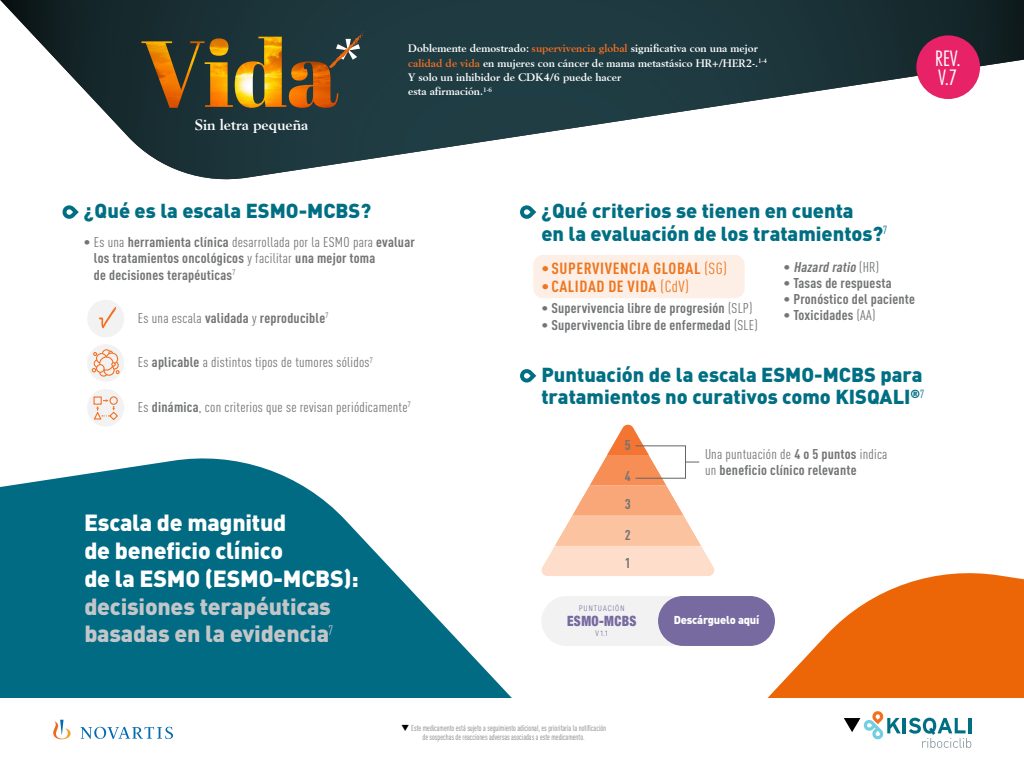
<style>
.page{position:relative;width:1024px;height:768px;background:#fff}
.page>*{position:absolute;margin:0;border:0;box-sizing:border-box;transform-origin:0 0}
.t1{font:900 23.1px/27.7px "DIN Pro";letter-spacing:-.01em;color:#fff}
.t2{font:900 23.1px/27.7px "DIN Pro";letter-spacing:-.01em;color:#c2c6c9}
.t3{font:300 condensed 20.5px/19.6px "Futura Std";color:#fff}
.t4{font:900 20px/22.5px "DIN Pro";color:#006f83}
.t5{font:700 condensed 16px "DIN Pro";letter-spacing:.035em;color:#ee7620;scale:1.06 1}
.t6{font:700 14.85px "Berling";color:#fff}
.t7{font:900 condensed 14.25px "Helvetica Neue LT Std";letter-spacing:.03em;color:#766aa1;scale:.91 1}
.t8{font:700 condensed 14px/16.1px "DIN Pro";letter-spacing:.015em;color:#727476;scale:1.06 1}
.t9{font:condensed 14px "DIN Pro";letter-spacing:.015em;color:#727476;scale:1.06 1}
.t10{font:italic 700 condensed 14px "DIN Pro";color:#727476;scale:1.06 1}
.t11{font:900 11.3px "DIN Pro";letter-spacing:-.015em;color:#fff}
.t12{font:700 10.85px/14.3px "Berling";color:#fff}
.t13{font:condensed 8.5px/9px "DIN Pro";color:#828284;text-align:center;scale:.92 1}
.t14{font:300 condensed 7.75px "Helvetica Neue LT Std";letter-spacing:.16em;color:#766aa1;scale:.94 1}
.s1{color:#f36f21}
.s2{font-weight:400}
.s3{font-weight:400;font-style:normal}
.s4{font-weight:700}
.s5{color:#000}
</style>
<div class="page">
<svg style="left:676px;top:569px;width:348px;height:129px;fill:#ec6607"></svg>
<svg style="left:0;top:458px;width:512px;height:240px;fill:#006b83"></svg>
<hr style="left:903px;top:718px;width:3px;height:15px;background:#006f83">
<svg style="left:909px;top:718px;width:62px;height:30px"></svg>
<svg style="left:844px;top:711px;width:57px;height:29px"></svg>
<img style="left:0;top:0;width:1024px;height:180px">
<svg style="left:53px;top:720px;width:120px;height:19px"></svg>
<div style="left:916px;top:35px;width:64px;height:64px;background:#e72267;border-radius:50%"></div>
<div style="left:533px;top:255px;width:212px;height:43px;background:#fdefe6;border-radius:10px"></div>
<div style="left:87px;top:344px;width:37px;height:38px;background:#f2f2f2;border-radius:50%"></div>
<svg style="left:328px;top:29px;width:39px;height:39px"></svg>
<img style="left:142px;top:37px;width:196px;height:71px">
<svg style="left:62px;top:205px;width:17px;height:14px"></svg>
<svg style="left:520px;top:205px;width:16px;height:14px"></svg>
<svg style="left:520px;top:369px;width:16px;height:14px"></svg>
<div style="left:87px;top:300px;width:37px;height:37px;background:#f2f2f2;border-radius:50%"></div>
<div style="left:87px;top:389px;width:37px;height:38px;background:#f2f2f2;border-radius:50%"></div>
<svg style="left:99px;top:307px;width:17px;height:21px"></svg>
<div style="left:102px;top:349px;width:9px;height:9px;border:1px solid #f36f21;border-radius:50%"></div>
<svg style="left:108px;top:351px;width:5px;height:3px"></svg>
<div style="left:99px;top:368px;width:9px;height:9px;border:1px solid #f36f21;border-radius:50%"></div>
<div style="left:94px;top:359px;width:9px;height:9px;border:1px solid #f36f21;border-radius:50%"></div>
<div style="left:96px;top:353px;width:11px;height:11px;border:1px solid #f36f21;border-radius:50%"></div>
<div style="left:104px;top:366px;width:10px;height:9px;background:#f2f2f2;border-radius:50%"></div>
<div style="left:104px;top:365px;width:11px;height:11px;border:1px solid #f36f21;border-radius:50%"></div>
<div style="left:106px;top:353px;width:12px;height:11px;background:#f2f2f2;border-radius:50%"></div>
<div style="left:106px;top:353px;width:12px;height:12px;border:1px solid #f36f21;border-radius:50%"></div>
<div style="left:100px;top:357px;width:13px;height:13px;background:#f2f2f2;border-radius:50%"></div>
<div style="left:99px;top:356px;width:15px;height:15px;border:1px solid #f36f21;border-radius:50%"></div>
<div style="left:97px;top:365px;width:7px;height:7px;background:#f2f2f2;border-radius:50%"></div>
<div style="left:96px;top:364px;width:9px;height:9px;border:1px solid #f36f21;border-radius:50%"></div>
<svg style="left:111px;top:362px;width:9px;height:12px"></svg>
<svg style="left:93px;top:352px;width:4px;height:4px"></svg>
<svg style="left:92px;top:368px;width:4px;height:4px"></svg>
<div style="left:94px;top:396px;width:8px;height:9px;background:#f2f2f2;border:1px solid #f36f21"></div>
<div style="left:110px;top:396px;width:8px;height:9px;border:1px solid #f36f21;border-radius:50%"></div>
<svg style="left:93px;top:399px;width:25px;height:21px"></svg>
<svg style="left:607px;top:425px;width:79px;height:30px"></svg>
<svg style="left:541px;top:455px;width:173px;height:121px"></svg>
<div style="left:541px;top:596px;width:152px;height:50px;background:#f2f2f2;border-radius:25px"></div>
<div style="left:658px;top:596px;width:117px;height:50px;background:#766aa1;border-radius:25px"></div>
<p class="t6" style="left:195px;top:116px;width:115px">Sin letra pequeña</p>
<p class="t12" style="left:408px;top:41px;width:360px">Doblemente demostrado: <span class="s1">supervivencia global</span> significativa con una mejor <span class="s1">calidad de vida</span> en mujeres con cáncer de mama metastásico HR+/HER2-.<sup>1-4<br></sup>Y solo un inhibidor de CDK4/6 puede hacer<br>esta afirmación.<sup>1-6</sup></p>
<h2 class="t3" style="left:935px;top:49px;width:27px">REV.<br>V.7</h2>
<h3 class="t4" style="left:84px;top:197px;width:289px">¿Qué es la escala ESMO-MCBS?</h3>
<h3 class="t4" style="left:541px;top:197px;width:348px">¿Qué criterios se tienen en cuenta<br>en la evaluación de los tratamientos?<sup>7</sup></h3>
<p class="t8" style="left:94px;top:233px;width:304px;text-indent:-10px">• <span class="s2">Es una</span> herramienta clínica <span class="s2">desarrollada por la ESMO para</span> evaluar los tratamientos oncológicos <span class="s2">y facilitar</span> una mejor toma<br>de decisiones terapéuticas<sup>7</sup></p>
<p class="t5" style="left:541px;top:256px;width:177px"><span class="s2">•</span>SUPERVIVENCIA GLOBAL <span class="s2">(SG)</span></p>
<p class="t5" style="left:541px;top:274px;width:141px"><span class="s2">•</span>CALIDAD DE VIDA <span class="s2">(CdV)</span></p>
<p class="t8" style="left:541px;top:299px;width:201px"><span class="s2">•</span> Supervivencia libre de progresión <span class="s2">(SLP)</span></p>
<p class="t8" style="left:541px;top:315px;width:206px"><span class="s2">•</span> Supervivencia libre de enfermedad <span class="s2">(SLE)</span></p>
<p class="t10" style="left:783px;top:257px;width:92px"><span class="s3">•</span> Hazard ratio <span class="s3">( H R )</span></p>
<p class="t8" style="left:783px;top:274px;width:104px"><span class="s2">•</span> Tasas de respuesta</p>
<p class="t8" style="left:783px;top:290px;width:126px"><span class="s2">•</span> Pronóstico del paciente</p>
<p class="t8" style="left:138px;top:309px;width:181px"><span class="s2">Es una escala</span> validada <span class="s2">y</span> reproducible<sup>7</sup></p>
<p class="t8" style="left:783px;top:306px;width:88px"><span class="s2">•</span> Toxicidades <span class="s2">(AA)</span></p>
<p class="t9" style="left:138px;top:352px;width:223px">Es <span class="s4">aplicable</span> a distintos tipos de tumores sólidos<sup>7</sup></p>
<p class="t9" style="left:138px;top:397px;width:259px">Es <span class="s4">dinámica</span>, con criterios que se revisan periódicamente<sup>7</sup></p>
<h3 class="t4" style="left:541px;top:361px;width:384px">Puntuación de la escala ESMO-MCBS para tratamientos no curativos como KISQALI<sup>®</sup><sup>7</sup></h3>
<h1 class="t1" style="left:84px;top:506px;width:276px">Escala de magnitud<br>de beneficio clínico<br>de la ESMO (ESMO-MCBS):</h1>
<h1 class="t2" style="left:84px;top:589px;width:251px">decisiones terapéuticas basadas en la evidencia<sup>7</sup></h1>
<p class="t8" style="left:625px;top:436px;width:7px">5</p>
<p class="t8" style="left:625px;top:467px;width:7px">4</p>
<p class="t8" style="left:625px;top:495px;width:7px">3</p>
<p class="t8" style="left:625px;top:520px;width:7px;line-height:28.1px">2<br>1</p>
<p class="t8" style="left:705px;top:444px;width:174px"><span class="s2">Una puntuación de</span> 4 o 5 puntos <span class="s2">indica un</span> beneficio clínico relevante</p>
<p class="t14" style="left:579px;top:604px;width:50px">PUNTUACIÓN</p>
<p class="t7" style="left:567px;top:612px;width:78px">ESMO-MCBS</p>
<p class="t11" style="left:674px;top:610px;width:87px">Descárguelo aquí</p>
<p class="t14" style="left:596px;top:629px;width:15px">V 1.1</p>
<p class="t13" style="left:401px;top:723px;width:224px"><span class="s5">❑</span> Este medicamento está sujeto a seguimiento adicional, es prioritaria la notificación de sospechas de reacciones adversas asociadas a este medicamento.</p>
</div>
